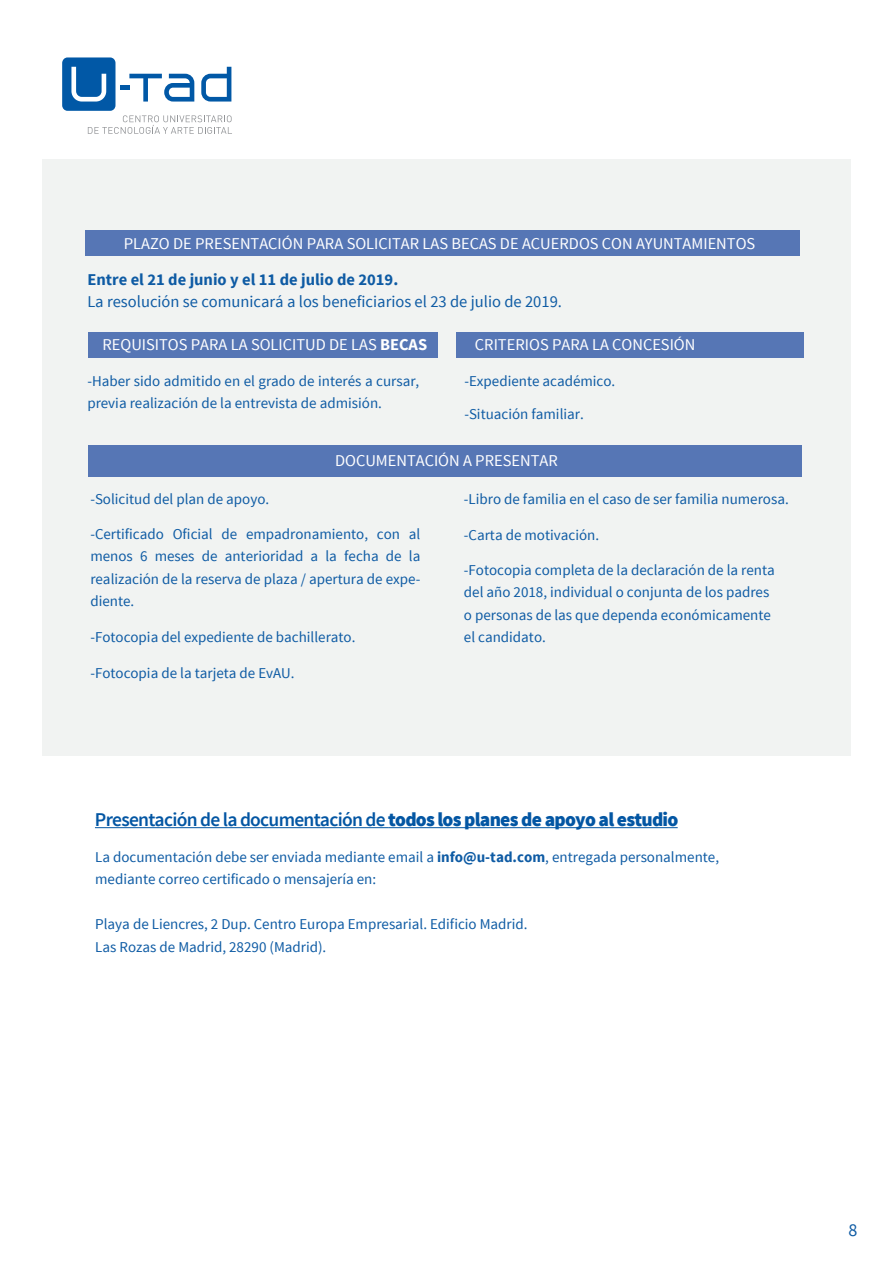
<style>
.page{position:relative;width:893px;height:1263px;background:#fff}
.page>*{position:absolute;margin:0;border:0;box-sizing:border-box;transform-origin:0 0}
.t1{font:600 19.5px "Source Sans Pro";letter-spacing:-.04em;color:#0356a3}
.t2{font:18px "Source Sans Pro";color:#0e5ba4}
.t3{font:16.5px "Source Sans Pro";color:#fff}
.t4{font:16.5px "Source Sans Pro";color:#0e5ba4}
.t5{font:700 16.5px "Source Sans Pro";color:#0e5ba4}
.t6{font:15px/22.5px "Source Sans Pro";color:#0e5ba4}
.s1{font-weight:700}
.s2{font-weight:900}
</style>
<div class="page">
<div style="left:42px;top:159px;width:808px;height:597px;background:#f1f3f2"></div>
<hr style="left:95px;top:827px;width:293px;height:1px;background:#0356a3">
<hr style="left:388px;top:827px;width:290px;height:1px;background:#0356a3">
<div style="left:85px;top:231px;width:714px;height:25px;background:#5676b5"></div>
<div style="left:88px;top:333px;width:349px;height:25px;background:#5676b5"></div>
<div style="left:456px;top:333px;width:347px;height:25px;background:#5676b5"></div>
<div style="left:88px;top:445px;width:713px;height:31px;background:#5676b5"></div>
<div style="left:120px;top:85px;width:9px;height:5px;background:#0158a6"></div>
<div style="left:62px;top:57px;width:54px;height:54px;background:#0158a6;border-radius:5px"></div>
<svg style="left:201px;top:67px;width:30px;height:35px"></svg>
<svg style="left:129px;top:74px;width:65px;height:28px"></svg>
<svg style="left:71px;top:67px;width:35px;height:35px"></svg>
<svg style="left:88px;top:115px;width:144px;height:19px"></svg>
<p class="t3" style="left:124px;top:233px;width:633px">PLAZO DE PRESENTACIÓN PARA SOLICITAR LAS BECAS DE ACUERDOS CON AYUNTAMIENTOS</p>
<p class="t5" style="left:87px;top:269px;width:312px">Entre el 21 de junio y el 11 de julio de 2019.</p>
<p class="t4" style="left:87px;top:292px;width:476px">La resolución se comunicará a los beneficiarios el 23 de julio de 2019.</p>
<p class="t3" style="left:102px;top:334px;width:326px">REQUISITOS PARA LA SOLICITUD DE LAS <span class="s1">BECAS</span></p>
<p class="t3" style="left:475px;top:334px;width:222px">CRITERIOS PARA LA CONCESIÓN</p>
<p class="t6" style="left:87px;top:370px;width:333px">-Haber sido admitido en el grado de interés a cursar, previa realización de la entrevista de admisión.</p>
<p class="t6" style="left:464px;top:370px;width:152px">-Expediente académico.</p>
<p class="t6" style="left:464px;top:403px;width:121px">-Situación familiar.</p>
<p class="t3" style="left:335px;top:450px;width:224px">DOCUMENTACIÓN A PRESENTAR</p>
<p class="t6" style="left:90px;top:488px;width:180px">-Solicitud del plan de apoyo.</p>
<p class="t6" style="left:90px;top:523px;width:331px;text-align:justify">-Certificado Oficial de empadronamiento, con al menos 6 meses de anterioridad a la fecha de la realización de la reserva de plaza / apertura de expe&shy;diente.</p>
<p class="t6" style="left:90px;top:626px;width:267px">-Fotocopia del expediente de bachillerato.</p>
<p class="t6" style="left:90px;top:662px;width:206px">-Fotocopia de la tarjeta de EvAU.</p>
<p class="t6" style="left:464px;top:488px;width:326px">-Libro de familia en el caso de ser familia numerosa.</p>
<p class="t6" style="left:464px;top:524px;width:137px">-Carta de motivación.</p>
<p class="t6" style="left:464px;top:559px;width:312px">-Fotocopia completa de la declaración de la renta del año 2018, individual o conjunta de los padres o personas de las que dependa económicamente el candidato.</p>
<h1 class="t1" style="left:95px;top:807px;width:585px">Presentación de la documentación de <span class="s2">todos los planes de apoyo al estudio</span></h1>
<p class="t6" style="left:95px;top:846px;width:625px">La documentación debe ser enviada mediante email a <span class="s1">info@u-tad.com</span>, entregada personalmente, mediante correo certificado o mensajería en:</p>
<p class="t6" style="left:95px;top:913px;width:434px">Playa de Liencres, 2 Dup. Centro Europa Empresarial. Edificio Madrid.<br>Las Rozas de Madrid, 28290 (Madrid).</p>
<p class="t2" style="left:849px;top:1219px;width:10px">8</p>
</div>
